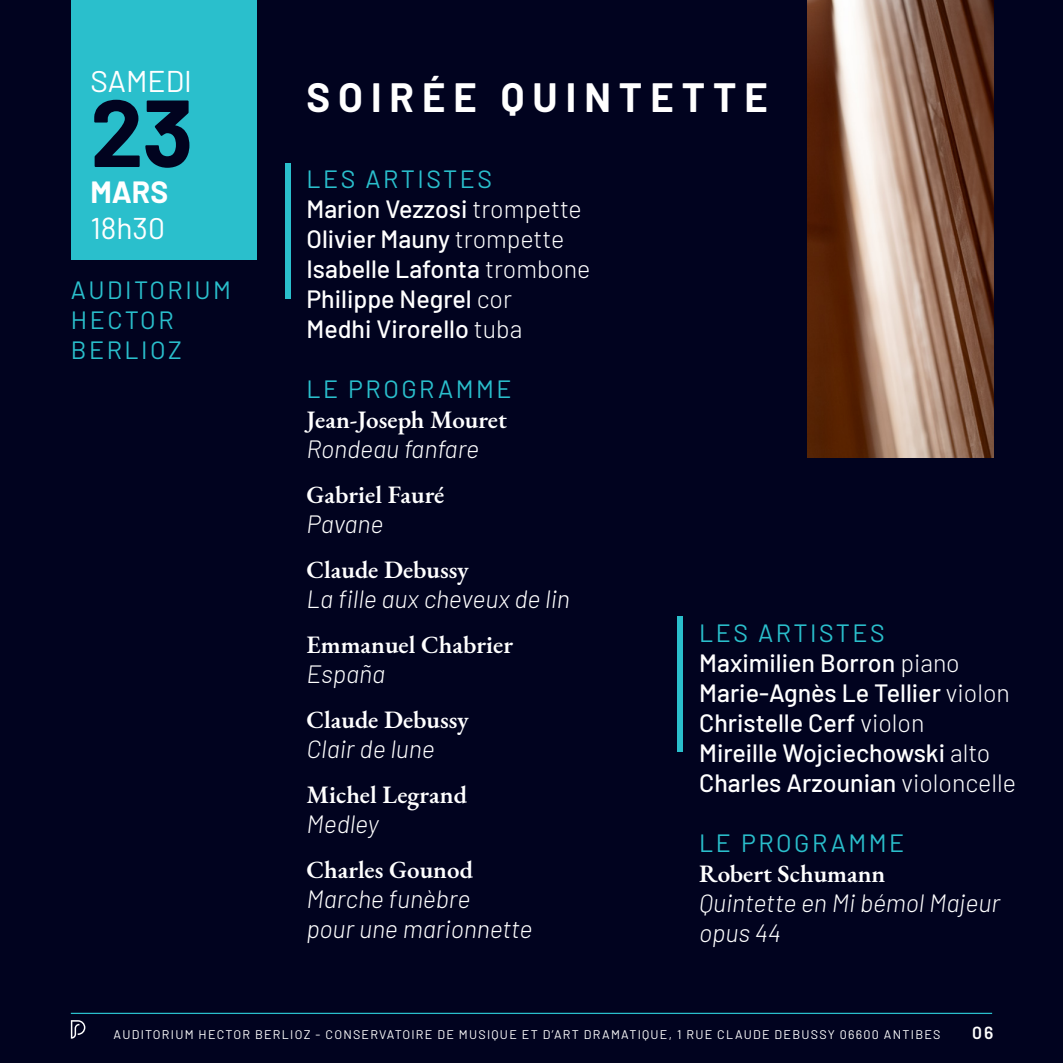
<style>
.page{position:relative;width:1063px;height:1063px;background:#01031f}
.page>*{position:absolute;margin:0;border:0;box-sizing:border-box;transform-origin:0 0}
.t1{font:700 95px "Barlow";color:#01031f}
.t2{font:700 40px "Barlow";letter-spacing:.2em;color:#fff}
.t3{font:30px "Barlow";color:#fff}
.t4{font:700 30px "Barlow";color:#fff}
.t5{font:500 25px/30px "Barlow";color:#fff}
.t6{font:italic 300 25px/30px "Barlow";color:#fff}
.t7{font:600 25px "EB Garamond";color:#fff}
.t8{font:25px/30px "Barlow";letter-spacing:.1em;color:#2abfcc}
.t9{font:600 17.5px "Barlow";color:#fff}
.t10{font:12.5px "Barlow";letter-spacing:.1em;color:#fff}
.s1{font-weight:400;color:#2abfcc}
.s2{font-weight:300}
</style>
<div class="page">
<div style="left:71px;top:0;width:186px;height:259px;background:#2abfcc"></div>
<svg style="left:71px;top:1020px;width:14px;height:19px"></svg>
<hr style="left:71px;top:1013px;width:921px;height:1px;background:#2abfcc">
<img style="left:808px;top:0;width:185px;height:457px">
<div style="left:285px;top:163px;width:5px;height:136px;background:#2abfcc"></div>
<div style="left:678px;top:617px;width:5px;height:135px;background:#2abfcc"></div>
<p class="t3" style="left:90px;top:59px;width:103px">SAMEDI</p>
<h1 class="t1" style="left:90px;top:63px;width:105px">23</h1>
<p class="t4" style="left:90px;top:170px;width:79px">MARS</p>
<p class="t3" style="left:90px;top:206px;width:76px">18h30</p>
<p class="t8" style="left:71px;top:273px;width:162px">AUDITORIUM<br>HECTOR<br>BERLIOZ</p>
<h2 class="t2" style="left:306px;top:68px;width:463px">SOIRÉE QUINTETTE</h2>
<p class="t5" style="left:306px;top:162px;width:285px"><span class="s1">LES ARTISTES<br></span>Marion Vezzosi <span class="s2">trompette<br></span>Olivier Mauny <span class="s2">trompette<br></span>Isabelle Lafonta <span class="s2">trombone<br></span>Philippe Negrel <span class="s2">cor<br></span>Medhi Virorello <span class="s2">tuba</span></p>
<p class="t8" style="left:306px;top:372px;width:207px">LE PROGRAMME</p>
<p class="t7" style="left:306px;top:403px;width:202px">Jean-Joseph Mouret</p>
<p class="t6" style="left:306px;top:432px;width:174px">Rondeau fanfare</p>
<p class="t7" style="left:306px;top:478px;width:139px">Gabriel Fauré</p>
<p class="t6" style="left:306px;top:507px;width:78px">Pavane</p>
<p class="t7" style="left:306px;top:553px;width:164px">Claude Debussy</p>
<p class="t6" style="left:306px;top:582px;width:265px">La fille aux cheveux de lin</p>
<p class="t7" style="left:306px;top:628px;width:208px">Emmanuel Chabrier</p>
<p class="t6" style="left:306px;top:657px;width:80px">España</p>
<p class="t7" style="left:306px;top:703px;width:164px">Claude Debussy</p>
<p class="t6" style="left:306px;top:732px;width:130px">Clair de lune</p>
<p class="t7" style="left:306px;top:778px;width:162px">Michel Legrand</p>
<p class="t6" style="left:306px;top:807px;width:74px">Medley</p>
<p class="t7" style="left:306px;top:853px;width:168px">Charles Gounod</p>
<p class="t6" style="left:306px;top:882px;width:227px">Marche funèbre<br>pour une marionnette</p>
<p class="t5" style="left:699px;top:616px;width:318px"><span class="s1">LES ARTISTES<br></span>Maximilien Borron <span class="s2">piano<br></span>Marie-Agnès Le Tellier <span class="s2">violon<br></span>Christelle Cerf <span class="s2">violon<br></span>Mireille Wojciechowski <span class="s2">alto<br></span>Charles Arzounian <span class="s2">violoncelle</span></p>
<p class="t8" style="left:699px;top:826px;width:207px">LE PROGRAMME</p>
<p class="t7" style="left:699px;top:856px;width:188px">Robert Schumann</p>
<p class="t6" style="left:699px;top:886px;width:302px">Quintette en Mi bémol Majeur opus 44</p>
<p class="t10" style="left:114px;top:1025px;width:828px">AUDITORIUM HECTOR BERLIOZ - CONSERVATOIRE DE MUSIQUE ET D’ART DRAMATIQUE, 1 RUE CLAUDE DEBUSSY 06600 ANTIBES</p>
<p class="t9" style="left:972px;top:1020px;width:22px">06</p>
</div>
